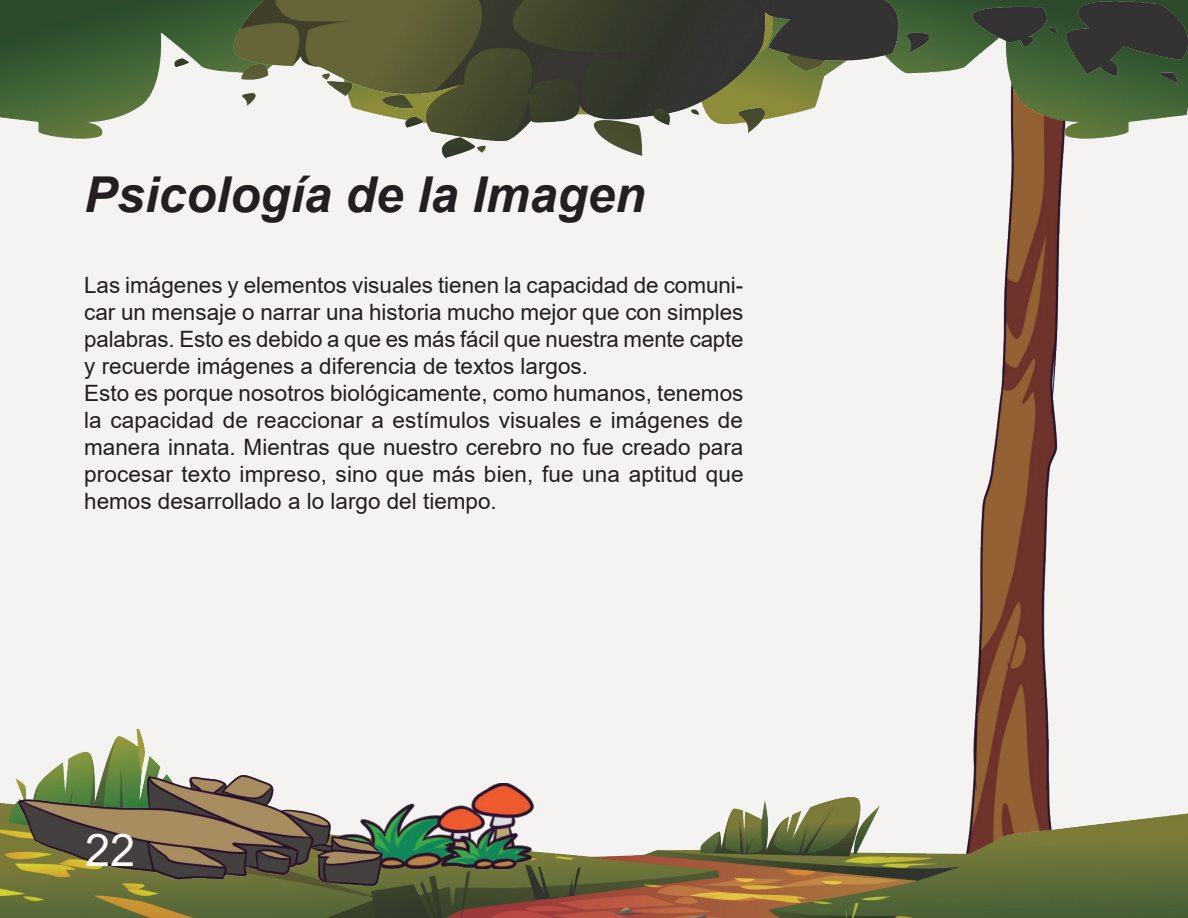
<style>
.page{position:relative;width:1188px;height:918px;background:#f4f3f2}
.page>*{position:absolute;margin:0;border:0;box-sizing:border-box;transform-origin:0 0}
.t1{font:italic 700 49.5px "Arial";color:#231f20}
.t2{font:45px "Arial";color:#fefaf8}
.t3{font:22.5px/27px "Arial";color:#231f20}
</style>
<div class="page">
<img style="left:974px;top:157px;width:90px;height:573px">
<img style="left:0;top:730px;width:1188px;height:188px">
<img style="left:0;top:0;width:1188px;height:157px">
<img style="left:391px;top:783px;width:144px;height:86px">
<img style="left:10px;top:775px;width:381px;height:115px">
<h1 class="t1" style="left:84px;top:162px;width:563px">Psicología de la Imagen</h1>
<p class="t3" style="left:84px;top:271px;width:661px">Las imágenes y elementos visuales tienen la capacidad de comuni&shy;car un mensaje o narrar una historia mucho mejor que con simples palabras. Esto es debido a que es más fácil que nuestra mente capte y recuerde imágenes a diferencia de textos largos.<br>Esto es porque nosotros biológicamente, como humanos, tenemos la capacidad de reaccionar a estímulos visuales e imágenes de manera innata. Mientras que nuestro cerebro no fue creado para procesar texto impreso, sino que más bien, fue una aptitud que hemos desarrollado a lo largo del tiempo.</p>
<h2 class="t2" style="left:85px;top:819px;width:52px">22</h2>
</div>
